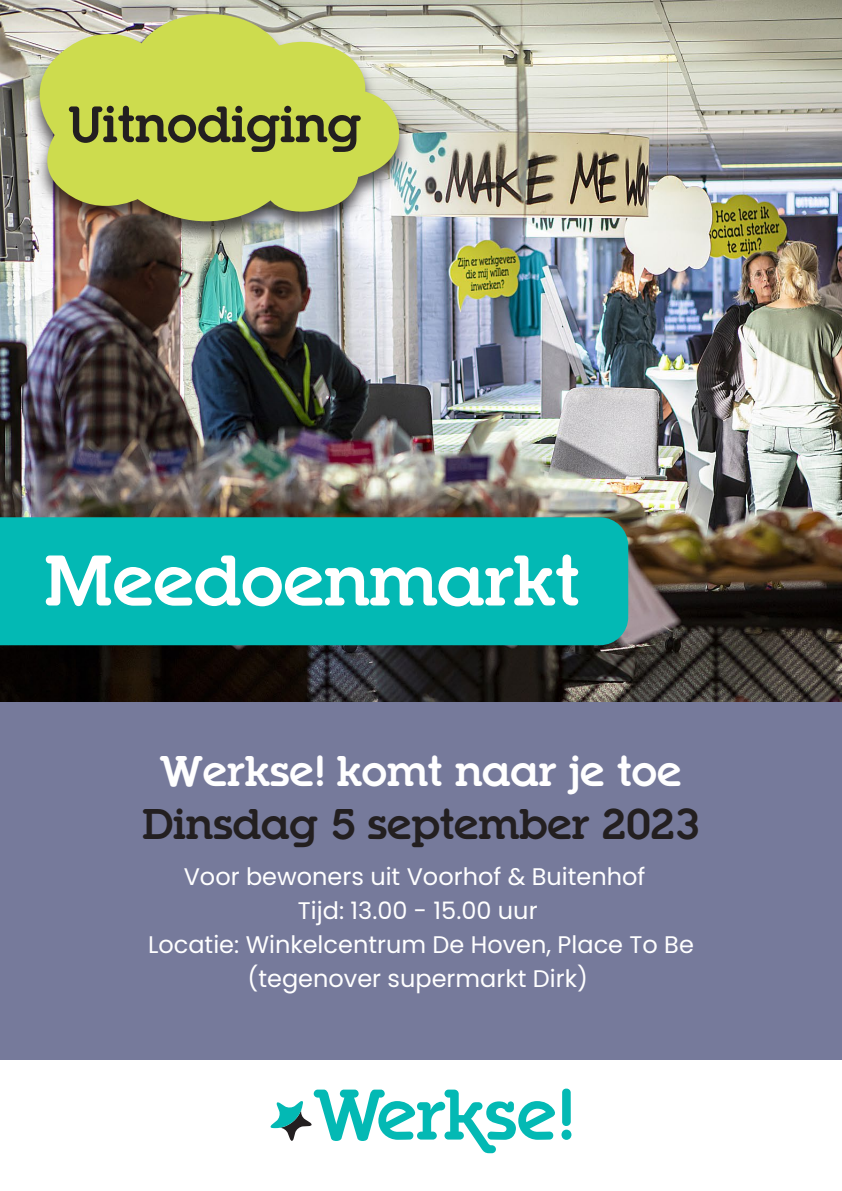
<style>
.page{position:relative;width:842px;height:1191px;background:#fff}
.page>*{position:absolute;margin:0;border:0;box-sizing:border-box;transform-origin:0 0}
.t1{font:700 70px "Ponsi Rounded Slab";color:#fff}
.t2{font:700 50px "Ponsi Rounded Slab";color:#231f20}
.t3{font:700 42px "Ponsi Rounded Slab";color:#231f20}
.t4{font:700 42px "Ponsi Rounded Slab";color:#fff}
.t5{font:24px/34px "Poppins";color:#fff;text-align:center}
</style>
<div class="page">
<img style="left:0;top:0;width:842px;height:702px">
<img style="left:23px;top:8px;width:394px;height:242px">
<svg style="left:17px;top:14px;width:382px;height:207px;background:#c7d169"></svg>
<div style="left:0;top:702px;width:842px;height:357px;background:#767a9b"></div>
<svg style="left:270px;top:1088px;width:301px;height:65px"></svg>
<div style="left:0;top:517px;width:628px;height:128px;background:#03b9b4"></div>
<h2 class="t2" style="left:68px;top:91px;width:295px">Uitnodiging</h2>
<h1 class="t1" style="left:45px;top:534px;width:537px">Meedoenmarkt</h1>
<h3 class="t4" style="left:161px;top:743px;width:523px">Werkse! komt naar je toe</h3>
<h3 class="t3" style="left:142px;top:796px;width:559px">Dinsdag 5 september 2023</h3>
<p class="t5" style="left:148px;top:860px;width:547px">Voor bewoners uit Voorhof &amp; Buitenhof<br>Tijd: 13.00 - 15.00 uur<br>Locatie: Winkelcentrum De Hoven, Place To Be (tegenover supermarkt Dirk)</p>
</div>
